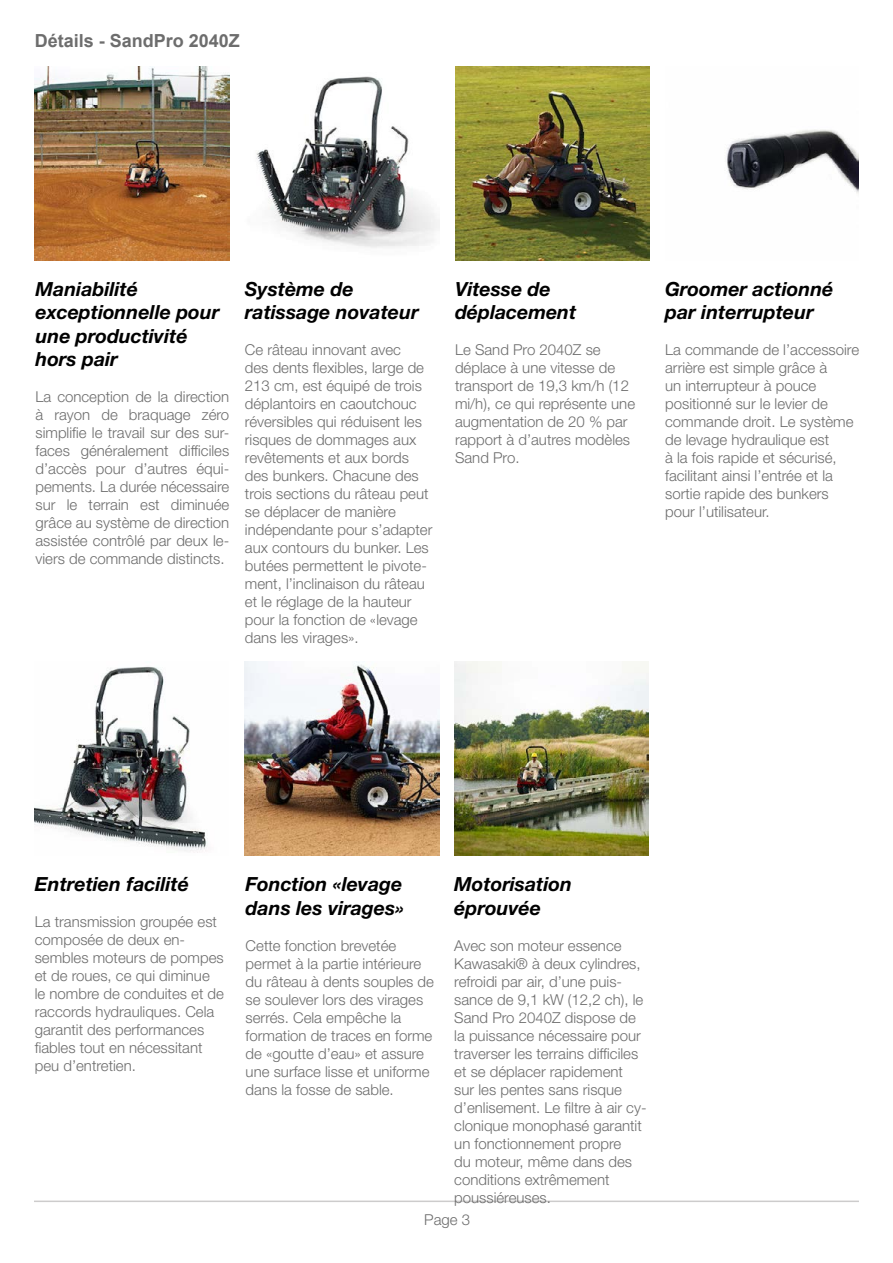
<style>
.page{position:relative;width:893px;height:1263px;background:#fff}
.page>*{position:absolute;margin:0;border:0;box-sizing:border-box;transform-origin:0 0}
.t1{font:italic 700 19.5px/23.4px "Helvetica Neue LT Std";color:#000}
.t2{font:700 18px "Arial";color:#6d6d6d}
.t3{font:300 15px/18px "Helvetica Neue LT Std";color:#6d6d6d}
</style>
<div class="page">
<hr style="left:34px;top:1200px;width:825px;height:2px;background:#cdcccc">
<img style="left:34px;top:666px;width:174px;height:187px">
<img style="left:454px;top:661px;width:195px;height:195px">
<img style="left:245px;top:661px;width:194px;height:195px">
<img style="left:35px;top:66px;width:194px;height:195px">
<img style="left:256px;top:76px;width:183px;height:172px">
<img style="left:726px;top:129px;width:133px;height:65px">
<img style="left:455px;top:66px;width:195px;height:195px">
<p class="t2" style="left:35px;top:28px;width:207px">Détails - SandPro 2040Z</p>
<h1 class="t1" style="left:36px;top:277px;width:185px">Maniabilité exceptionnelle pour une productivité hors pair</h1>
<p class="t3" style="left:36px;top:387px;width:195px;text-align:justify">La conception de la direction à rayon de braquage zéro simplifie le travail sur des sur&shy;faces généralement difficiles d’accès pour d’autres équi&shy;pements. La durée nécessaire sur le terrain est diminuée grâce au système de direction assistée contrôlé par deux le&shy;viers de commande distincts.</p>
<h1 class="t1" style="left:245px;top:277px;width:175px">Système de ratissage novateur</h1>
<p class="t3" style="left:245px;top:341px;width:189px">Ce râteau innovant avec<br>des dents flexibles, large de<br>213 cm, est équipé de trois déplantoirs en caoutchouc réversibles qui réduisent les risques de dommages aux revêtements et aux bords des bunkers. Chacune des trois sections du râteau peut se déplacer de manière indépendante pour s’adapter aux contours du bunker. Les butées permettent le pivote&shy;ment, l’inclinaison du râteau et le réglage de la hauteur pour la fonction de «levage dans les virages».</p>
<h1 class="t1" style="left:455px;top:277px;width:123px">Vitesse de déplacement</h1>
<p class="t3" style="left:455px;top:341px;width:182px">Le Sand Pro 2040Z se déplace à une vitesse de transport de 19,3 km/h (12 mi/h), ce qui représente une augmentation de 20 % par rapport à d’autres modèles<br>Sand Pro.</p>
<h1 class="t1" style="left:665px;top:277px;width:170px">Groomer actionné par interrupteur</h1>
<p class="t3" style="left:665px;top:341px;width:195px">La commande de l’accessoire arrière est simple grâce à<br>un interrupteur à pouce positionné sur le levier de commande droit. Le système de levage hydraulique est<br>à la fois rapide et sécurisé, facilitant ainsi l’entrée et la sortie rapide des bunkers pour l’utilisateur.</p>
<h1 class="t1" style="left:35px;top:872px;width:156px">Entretien facilité</h1>
<p class="t3" style="left:35px;top:912px;width:191px">La transmission groupée est composée de deux en&shy;sembles moteurs de pompes et de roues, ce qui diminue le nombre de conduites et de raccords hydrauliques. Cela garantit des performances fiables tout en nécessitant peu d’entretien.</p>
<h1 class="t1" style="left:246px;top:872px;width:160px">Fonction «levage dans les virages»</h1>
<p class="t3" style="left:246px;top:936px;width:190px">Cette fonction brevetée permet à la partie intérieure du râteau à dents souples de se soulever lors des virages serrés. Cela empêche la formation de traces en forme de «goutte d’eau» et assure une surface lisse et uniforme dans la fosse de sable.</p>
<h1 class="t1" style="left:454px;top:872px;width:119px">Motorisation éprouvée</h1>
<p class="t3" style="left:454px;top:936px;width:194px">Avec son moteur essence<br>Kawasaki® à deux cylindres, refroidi par air, d’une puis&shy;sance de 9,1 kW (12,2 ch), le<br>Sand Pro 2040Z dispose de la puissance nécessaire pour traverser les terrains difficiles et se déplacer rapidement sur les pentes sans risque d’enlisement. Le filtre à air cy&shy;clonique monophasé garantit un fonctionnement propre<br>du moteur, même dans des conditions extrêmement poussiéreuses.</p>
<p class="t3" style="left:424px;top:1210px;width:47px">Page 3</p>
</div>
